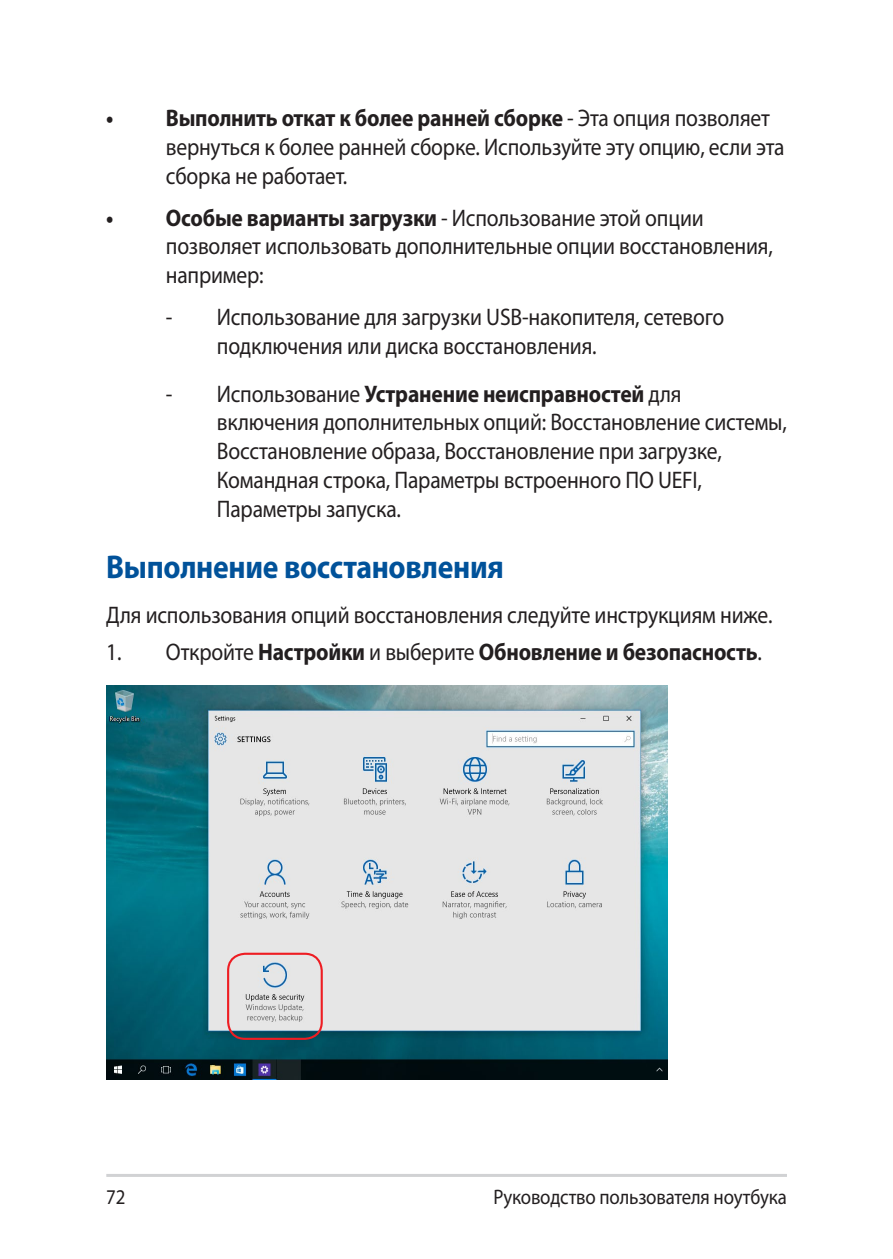
<style>
.page{position:relative;width:893px;height:1259px;background:#fff}
.page>*{position:absolute;margin:0;border:0;box-sizing:border-box;transform-origin:0 0}
.t1{font:700 33px "Myriad Pro";letter-spacing:-.01em;color:#01529a;scale:.9 1}
.t2{font:24px/28.8px "Myriad Pro";letter-spacing:-.01em;color:#231f20;scale:.9 1}
.t3{font:700 24px "Myriad Pro";letter-spacing:-.01em;color:#231f20;scale:.9 1}
.t4{font:21px "Myriad Pro";letter-spacing:-.01em;color:#231f20;scale:.9 1}
.s1{font-weight:700}
.s2{font-weight:400}
</style>
<div class="page">
<hr style="left:106px;top:1174px;width:681px;height:3px;background:#d1d2d4">
<img style="left:106px;top:686px;width:561px;height:393px">
<div style="left:227px;top:952px;width:96px;height:88px;border:2px solid #ee1d23;border-radius:17px"></div>
<p class="t2" style="left:166px;top:104px;width:689px;text-indent:-60px"><span class="s1">• Выполнить откат к более ранней сборке</span> - Эта опция позволяет вернуться к более ранней сборке. Используйте эту опцию, если эта сборка не работает.</p>
<p class="t2" style="left:166px;top:203px;width:676px;text-indent:-60px"><span class="s1">• Особые варианты загрузки</span> - Использование этой опции позволяет использовать дополнительные опции восстановления, например:</p>
<p class="t2" style="left:217px;top:302px;width:565px;text-indent:-51px">- Использование для загрузки USB-накопителя, сетевого подключения или диска восстановления.</p>
<p class="t2" style="left:217px;top:379px;width:635px;text-indent:-51px">- Использование <span class="s1">Устранение неисправностей</span> для включения дополнительных опций: Восстановление системы, Восстановление образа, Восстановление при загрузке, Командная строка, Параметры встроенного ПО UEFI, Параметры запуска.</p>
<h1 class="t1" style="left:106px;top:545px;width:443px">Выполнение восстановления</h1>
<p class="t2" style="left:106px;top:600px;width:742px">Для использования опций восстановления следуйте инструкциям ниже.</p>
<p class="t3" style="left:106px;top:636px;width:730px"><span class="s2">1. Откройте</span> Настройки <span class="s2">и выберите</span> Обновление и безопасность<span class="s2">.</span></p>
<p class="t4" style="left:106px;top:1184px;width:23px">72</p>
<p class="t4" style="left:493px;top:1184px;width:328px">Руководство пользователя ноутбука</p>
</div>
